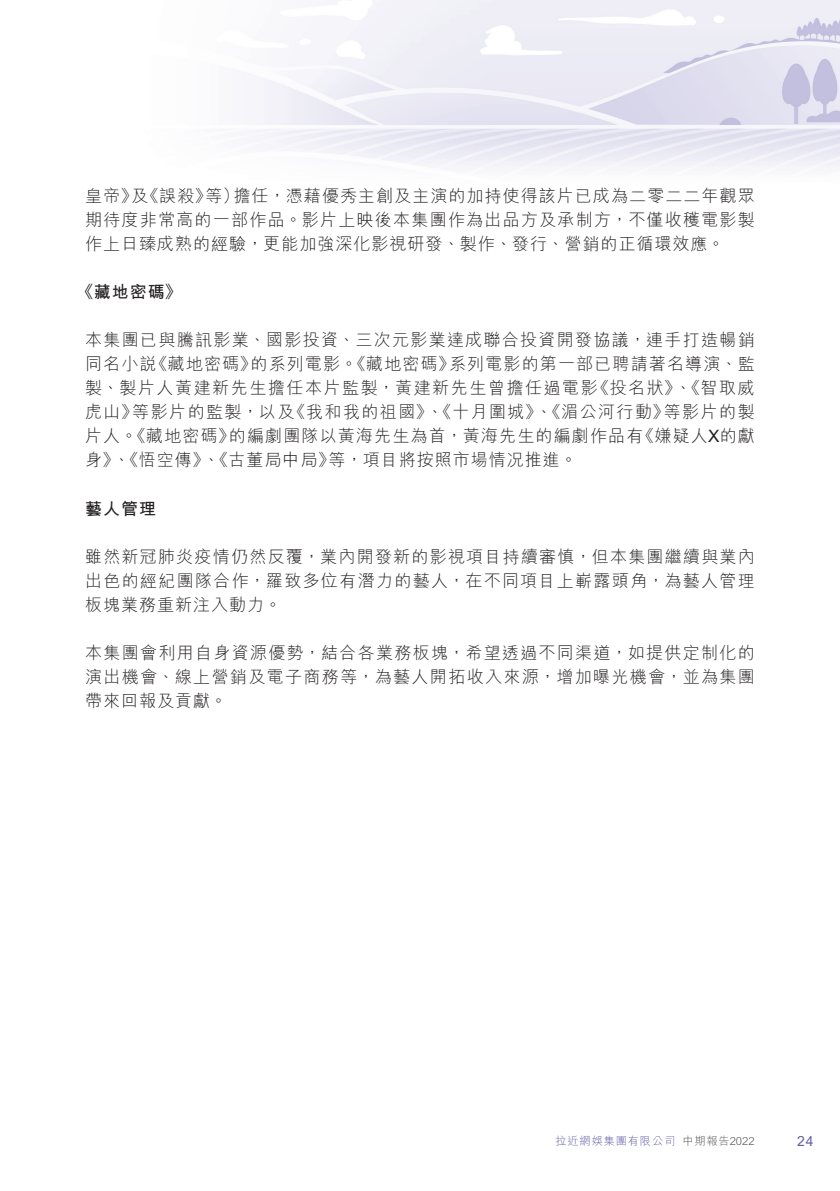
<style>
.page{position:relative;width:840px;height:1191px;background:#fff}
.page>*{position:absolute;margin:0;border:0;box-sizing:border-box;transform-origin:0 0}
.t1{font:300 17px/24px "M Hei HK";letter-spacing:.075em;color:#231f20;text-align:justify}
.t2{font:700 17px "M Hei HK";letter-spacing:.06em;color:#231f20}
.t3{font:14px "Arial";color:#635faa}
.t4{font:300 11.2px "M Hei HK";letter-spacing:.075em;color:#635faa}
.t5{font:300 11.2px "M Hei HK";letter-spacing:.01em;color:#57585a}
.s1{font-family:"Arial";font-weight:400}
</style>
<div class="page">
<img style="left:249px;top:0;width:590px;height:169px">
<p class="t1" style="left:85px;top:184px;width:128px">皇帝》《誤殺》</p>
<p class="t1" style="left:205px;top:184px;width:36px">等）</p>
<p class="t1" style="left:233px;top:184px;width:522px">擔任，憑藉優秀主創及主演的加持使得該片已成為二零二二年觀眾</p>
<p class="t1" style="left:85px;top:184px;width:671px;text-align:left;text-indent:46px">及<br>期待度非常高的一部作品。影片上映後本集團作為出品方及承制方，不僅收穫電影製作上日臻成熟的經驗，更能加強深化影視研發、製作、發行、營銷的正循環效應。</p>
<p class="t2" style="left:77px;top:280px;width:107px">《藏地密碼《</p>
<p class="t1" style="left:85px;top:328px;width:671px;text-align:right">本集團已與騰訊影業、國影投資、三次元影業達成聯合投資開發協議，連手打造暢銷系列電影的第一部已聘請著名導演、監</p>
<p class="t1" style="left:151px;top:352px;width:107px">《藏地密碼》</p>
<p class="t1" style="left:250px;top:352px;width:206px">的系列電影。《藏地密碼》</p>
<p class="t1" style="left:85px;top:352px;width:73px">同名小說</p>
<p class="t1" style="left:85px;top:376px;width:514px">製、製片人黃建新先生擔任本片監製，黃建新先生曾擔任過電影</p>
<p class="t1" style="left:592px;top:376px;width:163px">《投名狀》、《智取威</p>
<p class="t1" style="left:85px;top:400px;width:54px">虎山》</p>
<p class="t1" style="left:132px;top:400px;width:163px">等影片的監製，以及</p>
<p class="t1" style="left:663px;top:400px;width:92px">等影片的製</p>
<p class="t1" style="left:289px;top:400px;width:381px">《我和我的祖國》、《十月圍城》、《湄公河行動》</p>
<p class="t1" style="left:229px;top:424px;width:416px">的編劇團隊以黃海先生為首，黃海先生的編劇作品有</p>
<p class="t1" style="left:85px;top:424px;width:151px">片人。《藏地密碼》</p>
<p class="t1" style="left:637px;top:424px;width:119px">《嫌疑人<span class="s1">X</span>的獻</p>
<p class="t1" style="left:328px;top:448px;width:250px">等，項目將按照市場情况推進。</p>
<p class="t1" style="left:85px;top:448px;width:251px">身》、《悟空傳》、《古董局中局》</p>
<p class="t2" style="left:85px;top:496px;width:72px">藝人管理</p>
<p class="t1" style="left:85px;top:544px;width:671px">雖然新冠肺炎疫情仍然反覆，業內開發新的影視項目持續審慎，但本集團繼續與業內出色的經紀團隊合作，羅致多位有潛力的藝人，在不同項目上嶄露頭角，為藝人管理板塊業務重新注入動力。</p>
<p class="t1" style="left:85px;top:640px;width:671px">本集團會利用自身資源優勢，結合各業務板塊，希望透過不同渠道，如提供定制化的演出機會、線上營銷及電子商務等，為藝人開拓收入來源，增加曝光機會，並為集團帶來回報及貢獻。</p>
<p class="t4" style="left:555px;top:1135px;width:121px">拉近網娛集團有限公司</p>
<p class="t5" style="left:682px;top:1135px;width:74px">中期報告2022</p>
<p class="t3" style="left:796px;top:1131px;width:18px">24</p>
</div>
